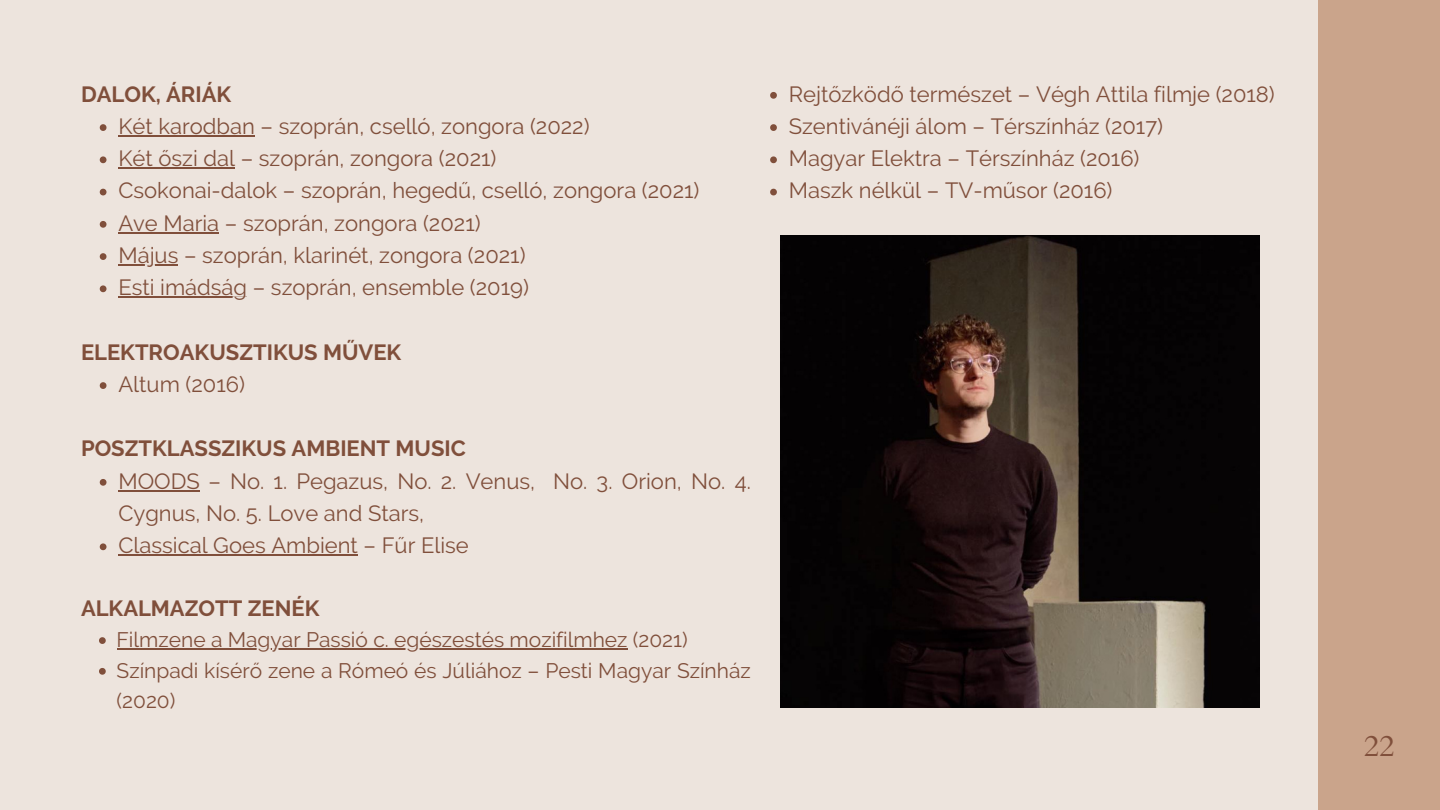
<style>
.page{position:relative;width:1440px;height:810px;background:#ede4dd}
.page>*{position:absolute;margin:0;border:0;box-sizing:border-box;transform-origin:0 0}
.t1{font:30px "Cardo";color:#804f3b}
.t2{font:22px/32.2px "Raleway";color:#804f3b}
.t3{font:700 22px "Raleway";color:#804f3b}
.t4{font:21px/30.8px "Raleway";color:#804f3b}
</style>
<div class="page">
<svg style="left:770px;top:92px;width:7px;height:7px"></svg>
<svg style="left:770px;top:124px;width:7px;height:7px"></svg>
<svg style="left:770px;top:156px;width:7px;height:7px"></svg>
<svg style="left:770px;top:189px;width:7px;height:6px"></svg>
<div style="left:1318px;top:0;width:122px;height:810px;background:#caa48b"></div>
<img style="left:781px;top:236px;width:478px;height:471px">
<svg style="left:100px;top:124px;width:6px;height:7px"></svg>
<hr style="left:118px;top:135px;width:137px;height:2px;background:#804f3b">
<svg style="left:100px;top:156px;width:6px;height:7px"></svg>
<hr style="left:118px;top:168px;width:117px;height:1px;background:#804f3b">
<svg style="left:100px;top:189px;width:6px;height:6px"></svg>
<svg style="left:100px;top:221px;width:6px;height:7px"></svg>
<hr style="left:118px;top:232px;width:101px;height:2px;background:#804f3b">
<svg style="left:100px;top:253px;width:6px;height:7px"></svg>
<hr style="left:118px;top:264px;width:60px;height:2px;background:#804f3b">
<svg style="left:100px;top:285px;width:6px;height:7px"></svg>
<hr style="left:118px;top:297px;width:129px;height:1px;background:#804f3b">
<svg style="left:100px;top:382px;width:6px;height:7px"></svg>
<svg style="left:100px;top:479px;width:6px;height:7px"></svg>
<hr style="left:118px;top:490px;width:82px;height:2px;background:#804f3b">
<svg style="left:100px;top:543px;width:6px;height:7px"></svg>
<hr style="left:118px;top:555px;width:240px;height:1px;background:#804f3b">
<svg style="left:99px;top:637px;width:7px;height:7px"></svg>
<hr style="left:117px;top:648px;width:511px;height:2px;background:#804f3b">
<svg style="left:99px;top:668px;width:7px;height:7px"></svg>
<p class="t3" style="left:81px;top:81px;width:152px">DALOK, ÁRIÁK</p>
<p class="t2" style="left:118px;top:110px;width:473px">Két karodban – szoprán, cselló, zongora (2022)</p>
<p class="t2" style="left:118px;top:142px;width:380px">Két őszi dal – szoprán, zongora (2021)</p>
<p class="t2" style="left:118px;top:175px;width:583px">Csokonai-dalok – szoprán, hegedű, cselló, zongora (2021)</p>
<p class="t2" style="left:118px;top:207px;width:364px">Ave Maria – szoprán, zongora (2021)</p>
<p class="t2" style="left:118px;top:239px;width:409px">Május – szoprán, klarinét, zongora (2021)</p>
<p class="t2" style="left:118px;top:271px;width:412px">Esti imádság – szoprán, ensemble (2019)</p>
<p class="t3" style="left:81px;top:339px;width:322px">ELEKTROAKUSZTIKUS MŰVEK</p>
<p class="t2" style="left:118px;top:368px;width:128px">Altum (2016)</p>
<p class="t3" style="left:81px;top:436px;width:386px">POSZTKLASSZIKUS AMBIENT MUSIC</p>
<p class="t2" style="left:118px;top:465px;width:634px">MOODS – No. 1. Pegazus, No. 2. Venus, No. 3. Orion, No. 4.<br>Cygnus, No. 5. Love and Stars,</p>
<p class="t2" style="left:118px;top:529px;width:352px">Classical Goes Ambient – Fűr Elise</p>
<p class="t3" style="left:81px;top:596px;width:240px">ALKALMAZOTT ZENÉK</p>
<p class="t4" style="left:117px;top:624px;width:573px">Filmzene a Magyar Passió c. egészestés mozifilmhez (2021)</p>
<p class="t4" style="left:117px;top:655px;width:636px">Színpadi kísérő zene a Rómeó és Júliához – Pesti Magyar Színház (2020)</p>
<p class="t2" style="left:789px;top:78px;width:488px">Rejtőzködő természet – Végh Attila filmje (2018)</p>
<p class="t2" style="left:789px;top:110px;width:376px">Szentivánéji álom – Térszínház (2017)</p>
<p class="t2" style="left:789px;top:142px;width:352px">Magyar Elektra – Térszínház (2016)</p>
<p class="t2" style="left:789px;top:175px;width:325px">Maszk nélkül – TV-műsor (2016)</p>
<p class="t1" style="left:1364px;top:726px;width:32px">22</p>
</div>
